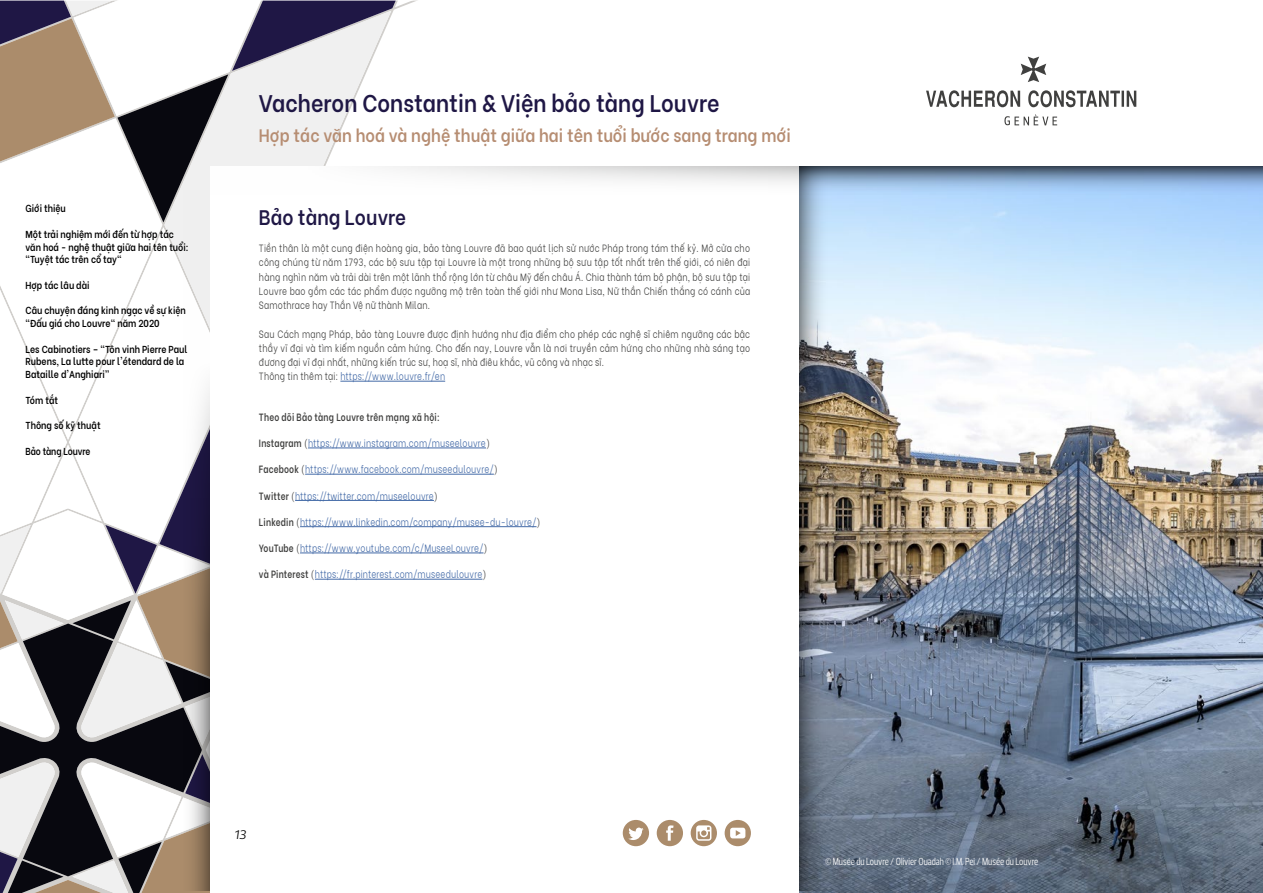
<style>
.page{position:relative;width:1263px;height:893px;background:#fff}
.page>*{position:absolute;margin:0;border:0;box-sizing:border-box;transform-origin:0 0}
.t1{font:600 24px "Be Vietnam";color:#1f1745;scale:.9 1}
.t2{font:600 21px "Be Vietnam";color:#1f1745;scale:.9 1}
.t3{font:600 18px "Be Vietnam";color:#b68d72;scale:.9 1}
.t4{font:italic 12.75px "Prelo";color:#000}
.t5{font:300 10.5px/14.2px "Be Vietnam";letter-spacing:.02em;color:#40403f;text-align:justify;scale:.8 1}
.t6{font:300 10.5px "Be Vietnam";letter-spacing:.02em;color:#4269a7;scale:.8 1}
.t7{font:10.5px "Prelo Condensed";color:#fff;scale:.9 1}
.t8{font:600 10.5px "Be Vietnam";letter-spacing:.02em;color:#40403f;scale:.8 1}
.t9{font:600 10.05px/12.8px "Be Vietnam";color:#000;scale:.87 1}
.t10{font:600 10.05px "Be Vietnam";color:#000;scale:.84 1}
.s1{color:#40403f}
.s2{font-weight:600;color:#40403f}
</style>
<div class="page">
<svg style="left:0;top:746px;width:163px;height:8px"></svg>
<svg style="left:0;top:754px;width:210px;height:139px"></svg>
<svg style="left:0;top:290px;width:163px;height:456px"></svg>
<svg style="left:0;top:1px;width:396px;height:221px"></svg>
<svg style="left:926px;top:57px;width:210px;height:68px"></svg>
<svg style="left:163px;top:190px;width:47px;height:701px"></svg>
<div style="left:210px;top:166px;width:1052px;height:727px;background:#fff"></div>
<svg style="left:385px;top:166px;width:414px;height:17px"></svg>
<svg style="left:623px;top:820px;width:26px;height:26px"></svg>
<svg style="left:657px;top:820px;width:26px;height:26px"></svg>
<svg style="left:725px;top:820px;width:26px;height:26px"></svg>
<svg style="left:691px;top:820px;width:26px;height:26px"></svg>
<img style="left:799px;top:214px;width:464px;height:679px">
<svg style="left:847px;top:166px;width:416px;height:48px;background:#95b6da"></svg>
<img style="left:799px;top:166px;width:48px;height:725px">
<hr style="left:340px;top:381px;width:105px;height:1px;background:#4269a7">
<hr style="left:308px;top:448px;width:178px;height:1px;background:#4269a7">
<hr style="left:305px;top:474px;width:189px;height:1px;background:#4269a7">
<hr style="left:295px;top:500px;width:139px;height:1px;background:#4269a7">
<hr style="left:300px;top:526px;width:236px;height:1px;background:#4269a7">
<hr style="left:300px;top:553px;width:183px;height:1px;background:#4269a7">
<hr style="left:315px;top:579px;width:167px;height:1px;background:#4269a7">
<p class="t9" style="left:26px;top:201px;width:48px">Giới thiệu</p>
<p class="t9" style="left:26px;top:227px;width:189px">Một trải nghiệm mới đến từ hợp tác văn hoá - nghệ thuật giữa hai tên tuổi: “Tuyệt tác trên cổ tay"</p>
<p class="t9" style="left:26px;top:278px;width:75px">Hợp tác lâu dài</p>
<p class="t9" style="left:26px;top:303px;width:186px">Câu chuyện đáng kinh ngạc về sự kiện “Đấu giá cho Louvre" năm 2020</p>
<p class="t9" style="left:26px;top:341px;width:188px">Les Cabinotiers – “Tôn vinh Pierre Paul<br>Rubens, La lutte pour l'étendard de la<br>Bataille d'Anghiari”</p>
<p class="t9" style="left:26px;top:392px;width:39px">Tóm tắt</p>
<p class="t9" style="left:26px;top:418px;width:88px">Thông số kỹ thuật</p>
<p class="t10" style="left:26px;top:442px;width:79px">Bảo tàng Louvre</p>
<h1 class="t1" style="left:259px;top:84px;width:513px">Vacheron Constantin &amp; Viện bảo tàng Louvre</h1>
<h3 class="t3" style="left:259px;top:121px;width:592px">Hợp tác văn hoá và nghệ thuật giữa hai tên tuổi bước sang trang mới</h3>
<p class="t2" style="left:259px;top:200px;width:165px">Bảo tàng Louvre</p>
<p class="t5" style="left:259px;top:240px;width:615px">Tiền thân là một cung điện hoàng gia, bảo tàng Louvre đã bao quát lịch sử nước Pháp trong tám thế kỷ. Mở cửa cho công chúng từ năm 1793, các bộ sưu tập tại Louvre là một trong những bộ sưu tập tốt nhất trên thế giới, có niên đại hàng nghìn năm và trải dài trên một lãnh thổ rộng lớn từ châu Mỹ đến châu Á. Chia thành tám bộ phận, bộ sưu tập tại Louvre bao gồm các tác phẩm được ngưỡng mộ trên toàn thế giới như Mona Lisa, Nữ thần Chiến thắng có cánh của Samothrace hay Thần Vệ nữ thành Milan.</p>
<p class="t5" style="left:259px;top:326px;width:615px">Sau Cách mạng Pháp, bảo tàng Louvre được định hướng như địa điểm cho phép các nghệ sĩ chiêm ngưỡng các bậc thầy vĩ đại và tìm kiếm nguồn cảm hứng. Cho đến nay, Louvre vẫn là nơi truyền cảm hứng cho những nhà sáng tạo đương đại vĩ đại nhất, những kiến trúc sư, hoạ sĩ, nhà điêu khắc, vũ công và nhạc sĩ.</p>
<p class="t6" style="left:259px;top:368px;width:234px"><span class="s1">Thông tin thêm tại:</span> https://www.louvre.fr/en</p>
<p class="t8" style="left:259px;top:408px;width:227px">Theo dõi Bảo tàng Louvre trên mạng xã hội:</p>
<p class="t6" style="left:259px;top:435px;width:290px"><span class="s2">Instagram</span> <span class="s1">(</span>https://www.instagram.com/museelouvre<span class="s1">)</span></p>
<p class="t6" style="left:259px;top:461px;width:300px"><span class="s2">Facebook</span> <span class="s1">(</span>https://www.facebook.com/museedulouvre/<span class="s1">)</span></p>
<p class="t6" style="left:259px;top:487px;width:225px"><span class="s2">Twitter</span> <span class="s1">(</span>https://twitter.com/museelouvre<span class="s1">)</span></p>
<p class="t6" style="left:259px;top:513px;width:353px"><span class="s2">Linkedin</span> <span class="s1">(</span>https://www.linkedin.com/company/musee-du-louvre/<span class="s1">)</span></p>
<p class="t6" style="left:259px;top:540px;width:287px"><span class="s2">YouTube</span> <span class="s1">(</span>https://www.youtube.com/c/MuseeLouvre/<span class="s1">)</span></p>
<p class="t6" style="left:259px;top:566px;width:286px"><span class="s2">và Pinterest</span> <span class="s1">(</span>https://fr.pinterest.com/museedulouvre<span class="s1">)</span></p>
<p class="t4" style="left:234px;top:826px;width:13px">13</p>
<p class="t7" style="left:825px;top:855px;width:238px">© Musée du Louvre / Olivier Ouadah © I.M. Pei / Musée du Louvre</p>
</div>
